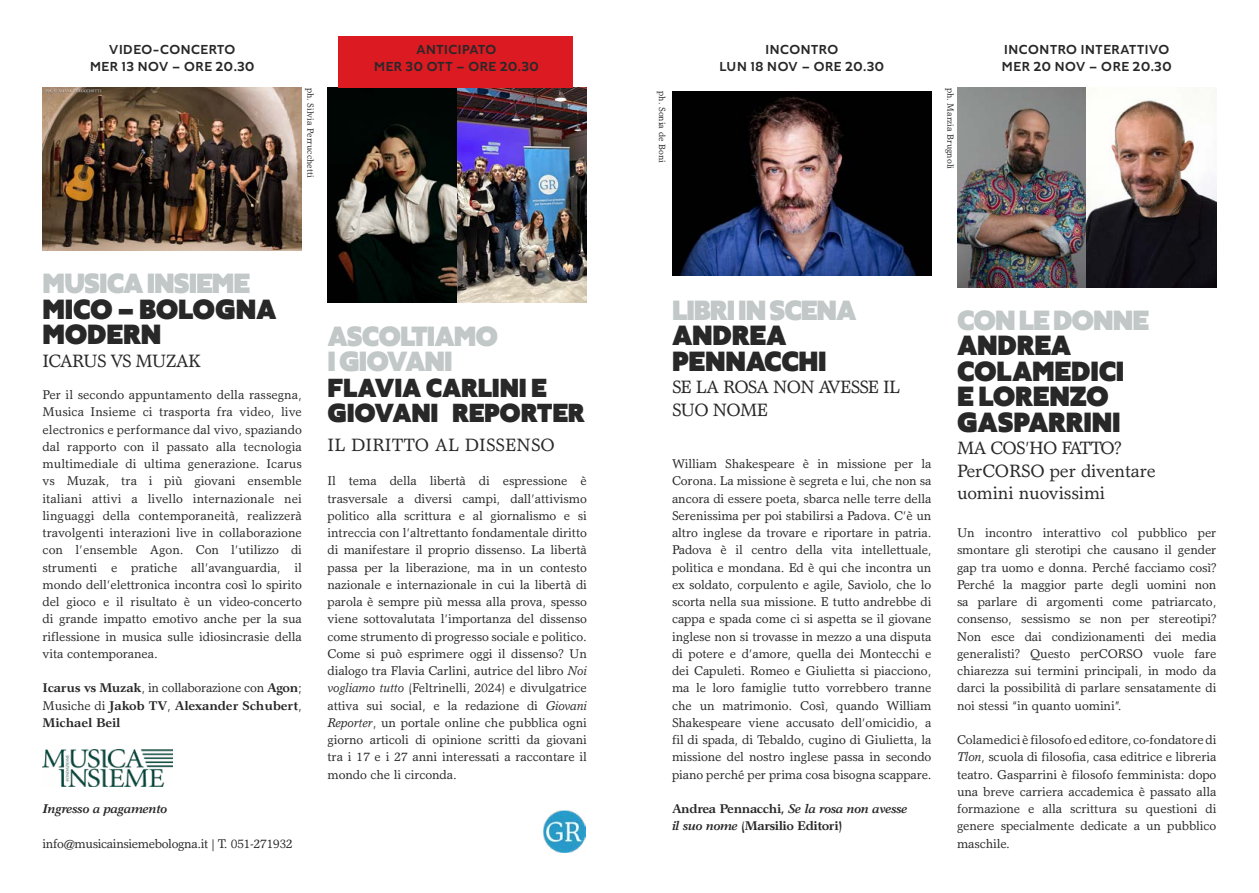
<style>
.page{position:relative;width:1259px;height:893px;background:#fff}
.page>*{position:absolute;margin:0;border:0;box-sizing:border-box;transform-origin:0 0}
.TITOLO_EVENTO{font:800 25.5px/25.5px "Agile Sans";letter-spacing:-.01em;color:#292829}
.TITOLO_EVENTO-2{font:800 25.5px "Agile Sans";letter-spacing:-.04em;color:#c2c8c7}
.TITOLO_EVENTO-3{font:800 24px/25.5px "Agile Sans";letter-spacing:-.01em;color:#292829}
.TITOLO_EVENTO-4{font:18px/22.5px "Garth Graphic";letter-spacing:-.04em;color:#292829}
.TITOLO_EVENTO-5{font:18px/22.5px "Garth Graphic";letter-spacing:-.01em;color:#292829}
.BOLD_FIRMA_EVENTO{font:18px "Garth Graphic";letter-spacing:.01em;color:#292829}
.BOLD_FIRMA_EVENTO-2{font:12.75px/17.2px "Garth Graphic";letter-spacing:-.01em;color:#292829;text-align:justify}
.BOLD_FIRMA_EVENTO-3{font:700 12.75px/17.2px "Garth Graphic";letter-spacing:-.01em;color:#292829;text-align:justify}
.TESTO_EVENTO{font:italic 700 12.75px "Garth Graphic";letter-spacing:-.03em;color:#292829}
.TESTO_EVENTO-2{font:12.75px "Garth Graphic";letter-spacing:-.03em;color:#292829}
.TESTO_EVENTO-3{font:700 12.75px "Garth Graphic";letter-spacing:-.03em;color:#292829}
.TIPOLOGIA_EVENTO___DATA{font:500 12px "Agile Sans";letter-spacing:.05em;color:#292829}
.TESTO_EVENTO-4{font:9px "Garth Graphic";color:#292829}
.s1{font-weight:400}
.s2{font-style:italic}
.s3{color:#c2c8c7}
.s4{font-style:normal}
</style>
<div class="page">
<img style="left:327px;top:88px;width:260px;height:215px">
<img style="left:672px;top:91px;width:259px;height:185px">
<img style="left:957px;top:88px;width:259px;height:199px">
<img style="left:43px;top:88px;width:259px;height:163px">
<img style="left:544px;top:811px;width:41px;height:41px">
<img style="left:42px;top:749px;width:130px;height:37px">
<div style="left:338px;top:36px;width:234px;height:52px;background:#db1a21"></div>
<p class="TIPOLOGIA_EVENTO___DATA" style="left:109px;top:41px;width:127px">VIDEO-CONCERTO</p>
<p class="TIPOLOGIA_EVENTO___DATA" style="left:90px;top:58px;width:166px">MER 13 NOV – ORE 20.30</p>
<p class="TIPOLOGIA_EVENTO___DATA" style="left:416px;top:41px;width:81px">ANTICIPATO</p>
<p class="TIPOLOGIA_EVENTO___DATA" style="left:374px;top:58px;width:166px">MER 30 OTT – ORE 20.30</p>
<p class="TIPOLOGIA_EVENTO___DATA" style="left:421px;top:41px;width:74px">I CONTRO</p>
<p class="TIPOLOGIA_EVENTO___DATA" style="left:376px;top:58px;width:78px">GIO 14 NOV</p>
<p class="TIPOLOGIA_EVENTO___DATA" style="left:765px;top:41px;width:74px">INCONTRO</p>
<p class="TIPOLOGIA_EVENTO___DATA" style="left:719px;top:58px;width:166px">LUN 18 NOV – ORE 20.30</p>
<p class="TESTO_EVENTO-4" style="left:316px;top:88px;width:91px;rotate:90deg">ph. Silvia Perrucchetti</p>
<p class="TESTO_EVENTO-4" style="left:956px;top:88px;width:83px;rotate:90deg">ph. Marzia Brugnoli</p>
<p class="TESTO_EVENTO-4" style="left:668px;top:91px;width:73px;rotate:90deg">ph. Sonia de Boni</p>
<p class="TIPOLOGIA_EVENTO___DATA" style="left:1004px;top:41px;width:166px">INCONTRO INTERATTIVO</p>
<p class="TIPOLOGIA_EVENTO___DATA" style="left:1002px;top:58px;width:171px">MER 20 NOV – ORE 20.30</p>
<p class="TITOLO_EVENTO-2" style="left:43px;top:265px;width:209px">MUSICA INSIEME</p>
<p class="TITOLO_EVENTO" style="left:43px;top:297px;width:235px">MICO – BOLOGNA<br>MODERN</p>
<p class="TITOLO_EVENTO-4" style="left:43px;top:349px;width:160px">ICARUS VS MUZAK</p>
<p class="BOLD_FIRMA_EVENTO-2" style="left:43px;top:386px;width:261px">Per il secondo appuntamento della rassegna, Musica Insieme ci trasporta fra video, live electronics e performance dal vivo, spaziando dal rapporto con il passato alla tecnologia multimediale di ultima generazione. Icarus vs Muzak, tra i più giovani ensemble italiani attivi a livello internazionale nei linguaggi della contemporaneità, realizzerà travolgenti interazioni live in collaborazione con l’ensemble Agon. Con l’utilizzo di strumenti e pratiche all’avanguardia, il mondo dell’elettronica incontra così lo spirito del gioco e il risultato è un video-concerto di grande impatto emotivo anche per la sua riflessione in musica sulle idiosincrasie della vita contemporanea.</p>
<p class="BOLD_FIRMA_EVENTO-3" style="left:43px;top:679px;width:261px">Icarus vs Muzak<span class="s1">, in collaborazione con</span> Agon<span class="s1">; Musiche di</span> Jakob TV<span class="s1">,</span> Alexander Schubert<span class="s1">, </span>Michael Beil</p>
<p class="TESTO_EVENTO" style="left:43px;top:801px;width:126px">Ingresso a pagamento</p>
<p class="TESTO_EVENTO-2" style="left:43px;top:835px;width:252px">info@musicainsiemebologna.it | T. 051-271932</p>
<p class="TITOLO_EVENTO-2" style="left:327px;top:318px;width:172px">ASCOLTIAMO</p>
<p class="TITOLO_EVENTO-2" style="left:327px;top:343px;width:126px">I GIOVANI</p>
<p class="TITOLO_EVENTO-3" style="left:327px;top:375px;width:259px">FLAVIA CARLINI E<br>GIOVANI REPORTER</p>
<p class="BOLD_FIRMA_EVENTO" style="left:327px;top:434px;width:229px">IL DIRITTO AL DISSENSO</p>
<p class="BOLD_FIRMA_EVENTO-2" style="left:327px;top:472px;width:261px">Il tema della libertà di espressione è trasversale a diversi campi, dall’attivismo politico alla scrittura e al giornalismo e si intreccia con l’altrettanto fondamentale diritto di manifestare il proprio dissenso. La libertà passa per la liberazione, ma in un contesto nazionale e internazionale in cui la libertà di parola è sempre più messa alla prova, spesso viene sottovalutata l’importanza del dissenso come strumento di progresso sociale e politico.<br>Come si può esprimere oggi il dissenso? Un dialogo tra Flavia Carlini, autrice del libro <span class="s2">Noi vogliamo tutto</span> (Feltrinelli, 2024) e divulgatrice attiva sui social, e la redazione di <span class="s2">Giovani Reporter</span>, un portale online che pubblica ogni giorno articoli di opinione scritti da giovani tra i 17 e i 27 anni interessati a raccontare il mondo che li circonda.</p>
<p class="TITOLO_EVENTO" style="left:672px;top:298px;width:186px"><span class="s3">LIBRI IN SCENA<br></span>ANDREA<br>PENNACCHI</p>
<p class="TITOLO_EVENTO-4" style="left:672px;top:376px;width:230px">SE LA ROSA NON AVESSE IL<br>SUO NOME</p>
<p class="BOLD_FIRMA_EVENTO-2" style="left:672px;top:455px;width:261px">William Shakespeare è in missione per la Corona. La missione è segreta e lui, che non sa ancora di essere poeta, sbarca nelle terre della Serenissima per poi stabilirsi a Padova. C’è un altro inglese da trovare e riportare in patria.<br>Padova è il centro della vita intellettuale, politica e mondana. Ed è qui che incontra un ex soldato, corpulento e agile, Saviolo, che lo scorta nella sua missione. E tutto andrebbe di cappa e spada come ci si aspetta se il giovane inglese non si trovasse in mezzo a una disputa di potere e d’amore, quella dei Montecchi e dei Capuleti. Romeo e Giulietta si piacciono, ma le loro famiglie tutto vorrebbero tranne che un matrimonio. Così, quando William Shakespeare viene accusato dell’omicidio, a fil di spada, di Tebaldo, cugino di Giulietta, la missione del nostro inglese passa in secondo piano perché per prima cosa bisogna scappare.</p>
<p class="TESTO_EVENTO" style="left:672px;top:801px;width:237px"><span class="s4">Andrea Pennacchi,</span> Se la rosa non avesse</p>
<p class="TESTO_EVENTO-3" style="left:672px;top:818px;width:172px"><span class="s2">il suo nome</span> (Marsilio Editori)</p>
<p class="TITOLO_EVENTO-2" style="left:957px;top:302px;width:194px">CON LE DONNE</p>
<p class="TITOLO_EVENTO" style="left:957px;top:333px;width:169px">ANDREA<br>COLAMEDICI<br>E LORENZO<br>GASPARRINI</p>
<p class="TITOLO_EVENTO-4" style="left:957px;top:437px;width:166px">MA COS’HO FATTO?</p>
<p class="TITOLO_EVENTO-5" style="left:957px;top:459px;width:200px">PerCORSO per diventare uomini nuovissimi</p>
<p class="BOLD_FIRMA_EVENTO-2" style="left:957px;top:524px;width:261px">Un incontro interattivo col pubblico per smontare gli sterotipi che causano il gender gap tra uomo e donna. Perché facciamo così?<br>Perché la maggior parte degli uomini non sa parlare di argomenti come patriarcato, consenso, sessismo se non per stereotipi?<br>Non esce dai condizionamenti dei media generalisti? Questo perCORSO vuole fare chiarezza sui termini principali, in modo da darci la possibilità di parlare sensatamente di noi stessi “in quanto uomini”.</p>
<p class="BOLD_FIRMA_EVENTO-2" style="left:957px;top:731px;width:261px">Colamedici è filosofo ed editore, co-fondatore di <span class="s2">Tlon</span>, scuola di filosofia, casa editrice e libreria teatro. Gasparrini è filosofo femminista: dopo una breve carriera accademica è passato alla formazione e alla scrittura su questioni di genere specialmente dedicate a un pubblico maschile.</p>
</div>
